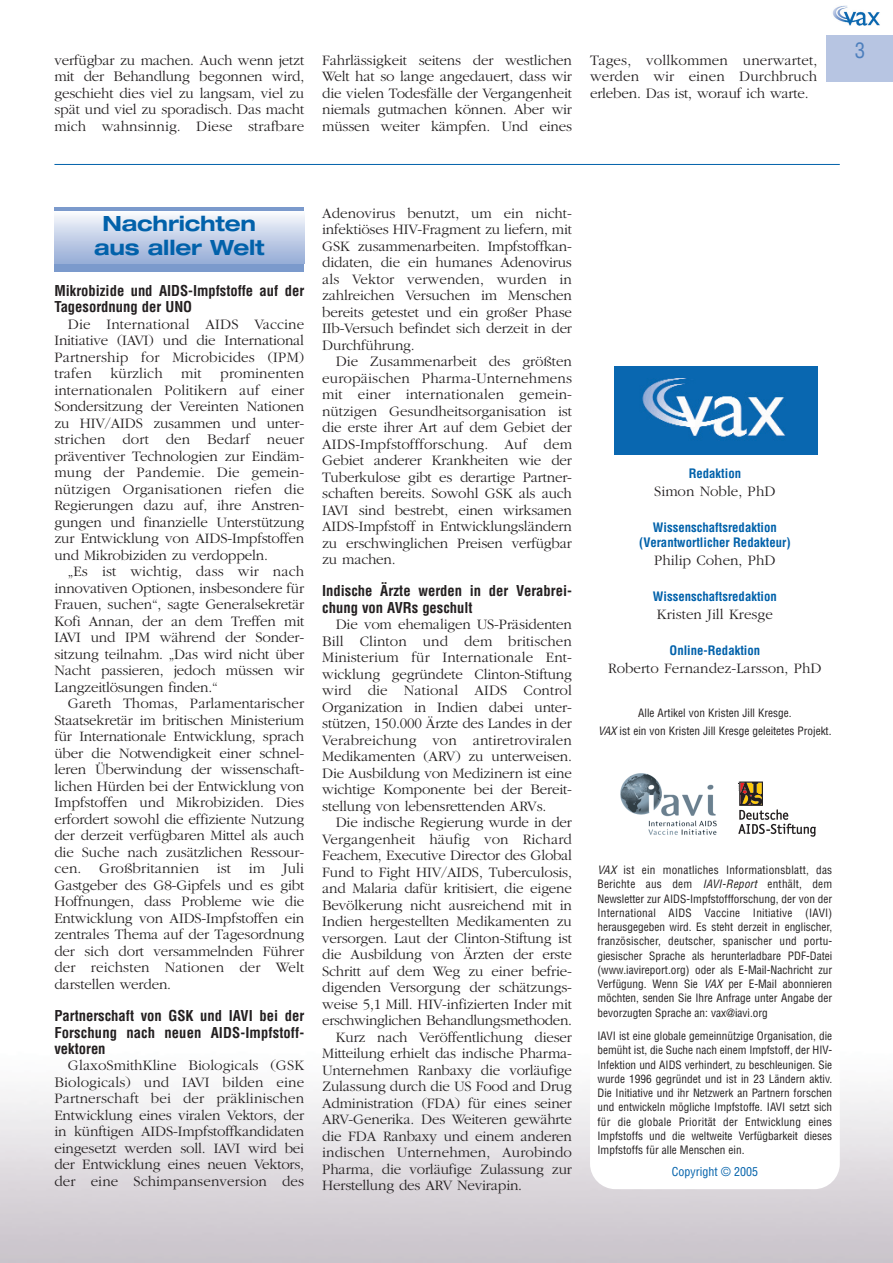
<style>
.page{position:relative;width:893px;height:1263px;background:#fff}
.page>*{position:absolute;margin:0;border:0;box-sizing:border-box;transform-origin:0 0}
.t1{font:700 expanded 21px/24px "Helvetica Neue";letter-spacing:-.01em;color:#0161aa;text-align:center}
.t2{font:condensed 21px "Helvetica";color:#4d7fbd}
.t3{font:300 15px/16.5px "Garamond";letter-spacing:-.015em;color:#231f20;text-align:justify}
.t4{font:300 15px "Garamond";letter-spacing:.005em;color:#231f20}
.t5{font:700 condensed 14.7px/16.2px "Helvetica";color:#231f20}
.t6{font:700 condensed 12.75px/15px "Helvetica";color:#0161aa;text-align:center}
.t7{font:condensed 12px "Helvetica";color:#0161aa}
.t8{font:condensed 11.25px/14.2px "Helvetica";color:#231f20;text-align:justify}
.s1{font-style:italic}
</style>
<div class="page">
<div style="left:826px;top:0;width:66px;height:81px;background:#b7c5e2"></div>
<div style="left:826px;top:0;width:66px;height:34px;background:#fff"></div>
<img style="left:832px;top:6px;width:48px;height:20px">
<hr style="left:54px;top:164px;width:785px;height:1px;background:#0161aa">
<div style="left:54px;top:207px;width:250px;height:65px;background:#7b9acc"></div>
<div style="left:55px;top:211px;width:249px;height:52px;background:linear-gradient(to bottom,#f9fbfd,#98add7)"></div>
<img style="left:620px;top:773px;width:97px;height:62px">
<img style="left:614px;top:366px;width:203px;height:88px">
<svg style="left:738px;top:782px;width:77px;height:55px"></svg>
<p class="t3" style="left:54px;top:53px;width:251px">verfügbar zu machen. Auch wenn jetzt mit der Behandlung begonnen wird, geschieht dies viel zu langsam, viel zu spät und viel zu sporadisch. Das macht mich wahnsinnig. Diese strafbare</p>
<p class="t3" style="left:322px;top:53px;width:251px">Fahrlässigkeit seitens der westlichen Welt hat so lange angedauert, dass wir die vielen Todesfälle der Vergangenheit niemals gutmachen können. Aber wir müssen weiter kämpfen. Und eines</p>
<p class="t3" style="left:590px;top:53px;width:229px">Tages, vollkommen unerwartet, werden wir einen Durchbruch erleben. Das ist, worauf ich warte.</p>
<h1 class="t2" style="left:854px;top:42px;width:12px">3</h1>
<h1 class="t1" style="left:94px;top:213px;width:172px">Nachrichten aus aller Welt</h1>
<p class="t5" style="left:54px;top:284px;width:251px">Mikrobizide und AIDS-Impfstoffe auf der<br>Tagesordnung der UNO</p>
<p class="t3" style="left:54px;top:317px;width:251px;text-indent:14px">Die International AIDS Vaccine Initiative (IAVI) und die International Partnership for Microbicides (IPM) trafen kürzlich mit prominenten internationalen Politikern auf einer Sondersitzung der Vereinten Nationen zu HIV/AIDS zusammen und unter&shy;strichen dort den Bedarf neuer präventiver Technologien zur Eindäm&shy;mung der Pandemie. Die gemein&shy;nützigen Organisationen riefen die Regierungen dazu auf, ihre Anstren&shy;gungen und finanzielle Unterstützung zur Entwicklung von AIDS-Impfstoffen und Mikrobiziden zu verdoppeln.</p>
<p class="t3" style="left:54px;top:565px;width:251px;text-indent:14px">„Es ist wichtig, dass wir nach innovativen Optionen, insbesondere für Frauen, suchen“, sagte Generalsekretär Kofi Annan, der an dem Treffen mit IAVI und IPM während der Sonder&shy;sitzung teilnahm. „Das wird nicht über Nacht passieren, jedoch müssen wir Langzeitlösungen finden.“</p>
<p class="t3" style="left:54px;top:697px;width:251px;text-indent:14px">Gareth Thomas, Parlamentarischer Staatsekretär im britischen Ministerium für Internationale Entwicklung, sprach über die Notwendigkeit einer schnel&shy;leren Überwindung der wissenschaft&shy;lichen Hürden bei der Entwicklung von Impfstoffen und Mikrobiziden. Dies erfordert sowohl die effiziente Nutzung der derzeit verfügbaren Mittel als auch die Suche nach zusätzlichen Ressour&shy;cen. Großbritannien ist im Juli Gastgeber des G8-Gipfels und es gibt Hoffnungen, dass Probleme wie die Entwicklung von AIDS-Impfstoffen ein zentrales Thema auf der Tagesordnung der sich dort versammelnden Führer der reichsten Nationen der Welt darstellen werden.</p>
<p class="t5" style="left:54px;top:1009px;width:251px;text-align:justify">Partnerschaft von GSK und IAVI bei der Forschung nach neuen AIDS-Impfstoff&shy;vektoren</p>
<p class="t3" style="left:54px;top:1058px;width:251px;text-indent:14px">GlaxoSmithKline Biologicals (GSK Biologicals) und IAVI bilden eine Partnerschaft bei der präklinischen Entwicklung eines viralen Vektors, der in künftigen AIDS-Impfstoffkandidaten eingesetzt werden soll. IAVI wird bei der Entwicklung eines neuen Vektors, der eine Schimpansenversion des</p>
<p class="t3" style="left:322px;top:206px;width:251px">Adenovirus benutzt, um ein nicht&shy;infektiöses HIV-Fragment zu liefern, mit GSK zusammenarbeiten. Impfstoffkan&shy;didaten, die ein humanes Adenovirus als Vektor verwenden, wurden in zahlreichen Versuchen im Menschen bereits getestet und ein großer Phase IIb-Versuch befindet sich derzeit in der Durchführung.</p>
<p class="t3" style="left:322px;top:354px;width:251px;text-indent:13px">Die Zusammenarbeit des größten europäischen Pharma-Unternehmens mit einer internationalen gemein&shy;nützigen Gesundheitsorganisation ist die erste ihrer Art auf dem Gebiet der AIDS-Impfstoffforschung. Auf dem Gebiet anderer Krankheiten wie der Tuberkulose gibt es derartige Partner&shy;schaften bereits. Sowohl GSK als auch IAVI sind bestrebt, einen wirksamen AIDS-Impfstoff in Entwicklungsländern zu erschwinglichen Preisen verfügbar zu machen.</p>
<p class="t5" style="left:322px;top:584px;width:251px">Indische Ärzte werden in der Verabrei&shy;chung von AVRs geschult</p>
<p class="t3" style="left:322px;top:617px;width:251px;text-indent:14px">Die vom ehemaligen US-Präsidenten Bill Clinton und dem britischen Ministerium für Internationale Ent&shy;wicklung gegründete Clinton-Stiftung wird die National AIDS Control Organization in Indien dabei unter&shy;stützen, 150.000 Ärzte des Landes in der Verabreichung von antiretroviralen Medikamenten (ARV) zu unterweisen.<br>Die Ausbildung von Medizinern ist eine wichtige Komponente bei der Bereit&shy;stellung von lebensrettenden ARVs.</p>
<p class="t3" style="left:336px;top:815px;width:238px">Die indische Regierung wurde in der</p>
<p class="t4" style="left:322px;top:833px;width:251px">Vergangenheit häufig von Richard</p>
<p class="t3" style="left:322px;top:848px;width:251px">Feachem, Executive Director des Global</p>
<p class="t3" style="left:322px;top:865px;width:251px">Fund to Fight HIV/AIDS, Tuberculosis,</p>
<p class="t3" style="left:322px;top:881px;width:251px">and Malaria dafür kritisiert, die eigene</p>
<p class="t3" style="left:322px;top:898px;width:251px">Bevölkerung nicht ausreichend mit in</p>
<p class="t3" style="left:322px;top:914px;width:251px">Indien hergestellten Medikamenten zu</p>
<p class="t3" style="left:322px;top:931px;width:251px">versorgen. Laut der Clinton-Stiftung ist</p>
<p class="t3" style="left:322px;top:947px;width:251px">die Ausbildung von Ärzten der erste</p>
<p class="t3" style="left:322px;top:964px;width:251px">Schritt auf dem Weg zu einer befrie-</p>
<p class="t3" style="left:322px;top:980px;width:251px">digenden Versorgung der schätzungs-</p>
<p class="t3" style="left:322px;top:997px;width:251px">weise 5,1 Mill. HIV-infizierten Inder mit</p>
<p class="t3" style="left:322px;top:1013px;width:251px">erschwinglichen Behandlungsmethoden.</p>
<p class="t3" style="left:336px;top:1030px;width:238px">Kurz nach Veröffentlichung dieser</p>
<p class="t3" style="left:322px;top:1046px;width:251px">Mitteilung erhielt das indische Pharma-</p>
<p class="t3" style="left:322px;top:1063px;width:251px">Unternehmen Ranbaxy die vorläufige</p>
<p class="t3" style="left:322px;top:1079px;width:251px">Zulassung durch die US Food and Drug</p>
<p class="t3" style="left:322px;top:1096px;width:251px">Administration (FDA) für eines seiner</p>
<p class="t3" style="left:322px;top:1112px;width:251px">ARV-Generika. Des Weiteren gewährte</p>
<p class="t3" style="left:322px;top:1129px;width:251px">die FDA Ranbaxy und einem anderen</p>
<p class="t4" style="left:322px;top:1147px;width:251px">indischen Unternehmen, Aurobindo</p>
<p class="t3" style="left:322px;top:1162px;width:251px">Pharma, die vorläufige Zulassung zur</p>
<p class="t3" style="left:322px;top:1178px;width:201px">Herstellung des ARV Nevirapin.</p>
<p class="t6" style="left:688px;top:467px;width:54px">Redaktion</p>
<p class="t3" style="left:654px;top:485px;width:123px">Simon Noble, PhD</p>
<p class="t6" style="left:639px;top:521px;width:153px">Wissenschaftsredaktion (Verantwortlicher Redakteur)</p>
<p class="t3" style="left:654px;top:554px;width:123px">Philip Cohen, PhD</p>
<p class="t6" style="left:653px;top:590px;width:125px">Wissenschaftsredaktion</p>
<p class="t3" style="left:657px;top:608px;width:117px">Kristen Jill Kresge</p>
<p class="t6" style="left:669px;top:644px;width:92px">Online-Redaktion</p>
<p class="t3" style="left:608px;top:662px;width:215px">Roberto Fernandez-Larsson, PhD</p>
<p class="t8" style="left:598px;top:705px;width:235px;line-height:18px;text-align:center">Alle Artikel von Kristen Jill Kresge.<br><span class="s1">VAX</span> ist ein von Kristen Jill Kresge geleitetes Projekt.</p>
<p class="t8" style="left:597px;top:864px;width:236px"><span class="s1">VAX</span> ist ein monatliches Informationsblatt, das Berichte aus dem <span class="s1">IAVI-Report</span> enthält, dem Newsletter zur AIDS-Impfstoffforschung, der von der International AIDS Vaccine Initiative (IAVI) herausgegeben wird. Es steht derzeit in englischer, französischer, deutscher, spanischer und portu&shy;giesischer Sprache als herunterladbare PDF-Datei (www.iavireport.org) oder als E-Mail-Nachricht zur Verfügung. Wenn Sie <span class="s1">VAX</span> per E-Mail abonnieren möchten, senden Sie Ihre Anfrage unter Angabe der bevorzugten Sprache an: vax@iavi.org</p>
<p class="t8" style="left:597px;top:1030px;width:236px">IAVI ist eine globale gemeinnützige Organisation, die bemüht ist, die Suche nach einem Impfstoff, der HIV-Infektion und AIDS verhindert, zu beschleunigen. Sie wurde 1996 gegründet und ist in 23 Ländern aktiv.<br>Die Initiative und ihr Netzwerk an Partnern forschen und entwickeln mögliche Impfstoffe. IAVI setzt sich für die globale Priorität der Entwicklung eines Impfstoffs und die weltweite Verfügbarkeit dieses Impfstoffs für alle Menschen ein.</p>
<p class="t7" style="left:671px;top:1167px;width:88px">Copyright © 2005</p>
</div>
